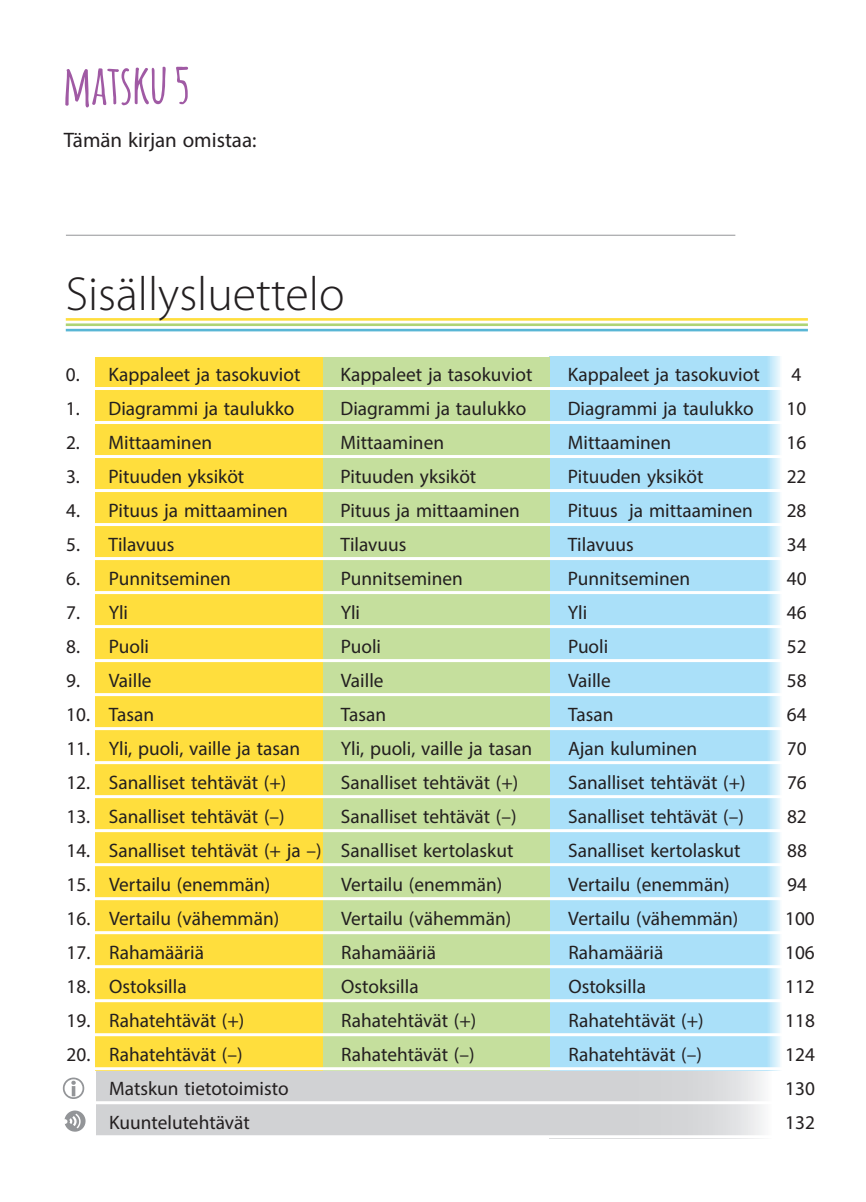
<style>
.page{position:relative;width:866px;height:1202px;background:#fff}
.page>*{position:absolute;margin:0;border:0;box-sizing:border-box;transform-origin:0 0}
.t1{font:700 54px "Amatic";letter-spacing:.01em;color:#a05aa4}
.t2{font:300 48px "Myriad Pro";color:#231f20}
.t3{font:21px "Myriad Pro";color:#231f20}
.t4{font:19.5px "Myriad Pro";color:#231f20}
.s1{font-size:47.55px}
</style>
<div class="page">
<div style="left:96px;top:1069px;width:455px;height:69px;background:#d1d2d4"></div>
<svg style="left:550px;top:1070px;width:221px;height:65px;background:#d7d9db"></svg>
<div style="left:550px;top:357px;width:230px;height:710px;background:#aae0f9"></div>
<div style="left:96px;top:357px;width:233px;height:713px;background:#ffde3d"></div>
<div style="left:323px;top:357px;width:227px;height:713px;background:#c5df9d"></div>
<hr style="left:66px;top:318px;width:742px;height:3px;background:#ffde3d">
<hr style="left:66px;top:323px;width:742px;height:3px;background:#aed475">
<hr style="left:66px;top:329px;width:742px;height:2px;background:#59b6d5">
<hr style="left:66px;top:235px;width:669px;height:1px;background:#939598">
<svg style="left:64px;top:1110px;width:22px;height:22px"></svg>
<hr style="left:66px;top:387px;width:735px;height:3px;background:#fff">
<hr style="left:66px;top:421px;width:740px;height:3px;background:#fff">
<hr style="left:66px;top:455px;width:740px;height:3px;background:#fff">
<hr style="left:66px;top:489px;width:740px;height:3px;background:#fff">
<hr style="left:66px;top:523px;width:740px;height:3px;background:#fff">
<hr style="left:66px;top:557px;width:740px;height:3px;background:#fff">
<hr style="left:66px;top:591px;width:740px;height:3px;background:#fff">
<hr style="left:66px;top:625px;width:740px;height:3px;background:#fff">
<hr style="left:66px;top:659px;width:740px;height:3px;background:#fff">
<hr style="left:66px;top:693px;width:740px;height:3px;background:#fff">
<hr style="left:66px;top:727px;width:740px;height:3px;background:#fff">
<hr style="left:66px;top:761px;width:740px;height:3px;background:#fff">
<hr style="left:66px;top:795px;width:740px;height:3px;background:#fff">
<hr style="left:66px;top:829px;width:740px;height:3px;background:#fff">
<hr style="left:66px;top:863px;width:740px;height:3px;background:#fff">
<hr style="left:66px;top:897px;width:740px;height:3px;background:#fff">
<hr style="left:66px;top:931px;width:748px;height:3px;background:#fff">
<hr style="left:66px;top:965px;width:748px;height:3px;background:#fff">
<hr style="left:66px;top:999px;width:748px;height:3px;background:#fff">
<hr style="left:66px;top:1033px;width:748px;height:3px;background:#fff">
<hr style="left:66px;top:1067px;width:748px;height:3px;background:#fff">
<hr style="left:66px;top:1101px;width:748px;height:3px;background:#fff">
<hr style="left:66px;top:1135px;width:748px;height:3px;background:#fff">
<svg style="left:63px;top:1077px;width:21px;height:22px"></svg>
<svg style="left:178px;top:67px;width:9px;height:3px"></svg>
<p class="t1" style="left:64px;top:46px;width:125px">MATSKU <span class="s1">5</span></p>
<p class="t3" style="left:64px;top:127px;width:194px">Tämän kirjan omistaa:</p>
<p class="t2" style="left:66px;top:267px;width:280px">Sisällysluettelo</p>
<p class="t4" style="left:66px;top:362px;width:236px">0. Kappaleet ja tasokuviot</p>
<p class="t4" style="left:340px;top:362px;width:194px">Kappaleet ja tasokuviot</p>
<p class="t4" style="left:568px;top:362px;width:194px">Kappaleet ja tasokuviot</p>
<p class="t4" style="left:791px;top:362px;width:11px">4</p>
<p class="t4" style="left:66px;top:396px;width:230px">1. Diagrammi ja taulukko</p>
<p class="t4" style="left:340px;top:396px;width:188px">Diagrammi ja taulukko</p>
<p class="t4" style="left:568px;top:396px;width:188px">Diagrammi ja taulukko</p>
<p class="t4" style="left:787px;top:396px;width:21px">10</p>
<p class="t4" style="left:66px;top:430px;width:148px">2. Mittaaminen</p>
<p class="t4" style="left:341px;top:430px;width:105px">Mittaaminen</p>
<p class="t4" style="left:568px;top:430px;width:105px">Mittaaminen</p>
<p class="t4" style="left:787px;top:430px;width:21px">16</p>
<p class="t4" style="left:66px;top:464px;width:180px">3. Pituuden yksiköt</p>
<p class="t4" style="left:341px;top:464px;width:137px">Pituuden yksiköt</p>
<p class="t4" style="left:568px;top:464px;width:137px">Pituuden yksiköt</p>
<p class="t4" style="left:787px;top:464px;width:21px">22</p>
<p class="t4" style="left:66px;top:498px;width:223px">4. Pituus ja mittaaminen</p>
<p class="t4" style="left:341px;top:498px;width:181px">Pituus ja mittaaminen</p>
<p class="t4" style="left:568px;top:498px;width:187px">Pituus ja mittaaminen</p>
<p class="t4" style="left:787px;top:498px;width:21px">28</p>
<p class="t4" style="left:66px;top:532px;width:110px">5. Tilavuus</p>
<p class="t4" style="left:341px;top:532px;width:67px">Tilavuus</p>
<p class="t4" style="left:568px;top:532px;width:67px">Tilavuus</p>
<p class="t4" style="left:787px;top:532px;width:21px">34</p>
<p class="t4" style="left:66px;top:566px;width:166px">6. Punnitseminen</p>
<p class="t4" style="left:341px;top:566px;width:124px">Punnitseminen</p>
<p class="t4" style="left:568px;top:566px;width:124px">Punnitseminen</p>
<p class="t4" style="left:787px;top:566px;width:21px">40</p>
<p class="t4" style="left:66px;top:600px;width:63px">7. Yli</p>
<p class="t4" style="left:341px;top:600px;width:21px">Yli</p>
<p class="t4" style="left:568px;top:600px;width:21px">Yli</p>
<p class="t4" style="left:787px;top:600px;width:21px">46</p>
<p class="t4" style="left:66px;top:634px;width:84px">8. Puoli</p>
<p class="t4" style="left:341px;top:634px;width:42px">Puoli</p>
<p class="t4" style="left:568px;top:634px;width:42px">Puoli</p>
<p class="t4" style="left:787px;top:634px;width:21px">52</p>
<p class="t4" style="left:66px;top:668px;width:87px">9. Vaille</p>
<p class="t4" style="left:341px;top:668px;width:44px">Vaille</p>
<p class="t4" style="left:568px;top:668px;width:44px">Vaille</p>
<p class="t4" style="left:787px;top:668px;width:21px">58</p>
<p class="t4" style="left:66px;top:702px;width:89px">10. Tasan</p>
<p class="t4" style="left:341px;top:702px;width:47px">Tasan</p>
<p class="t4" style="left:568px;top:702px;width:47px">Tasan</p>
<p class="t4" style="left:787px;top:702px;width:21px">64</p>
<p class="t4" style="left:66px;top:736px;width:235px">11. Yli, puoli, vaille ja tasan</p>
<p class="t4" style="left:341px;top:736px;width:193px">Yli, puoli, vaille ja tasan</p>
<p class="t4" style="left:568px;top:736px;width:131px">Ajan kuluminen</p>
<p class="t4" style="left:787px;top:736px;width:21px">70</p>
<p class="t4" style="left:66px;top:770px;width:222px">12. Sanalliset tehtävät (+)</p>
<p class="t4" style="left:341px;top:770px;width:179px">Sanalliset tehtävät (+)</p>
<p class="t4" style="left:568px;top:770px;width:179px">Sanalliset tehtävät (+)</p>
<p class="t4" style="left:787px;top:770px;width:21px">76</p>
<p class="t4" style="left:66px;top:804px;width:220px">13. Sanalliset tehtävät (–)</p>
<p class="t4" style="left:341px;top:804px;width:177px">Sanalliset tehtävät (–)</p>
<p class="t4" style="left:568px;top:804px;width:177px">Sanalliset tehtävät (–)</p>
<p class="t4" style="left:787px;top:804px;width:21px">82</p>
<p class="t4" style="left:66px;top:838px;width:448px">14. Sanalliset tehtävät (+ ja –) Sanalliset kertolaskut</p>
<p class="t4" style="left:568px;top:838px;width:174px">Sanalliset kertolaskut</p>
<p class="t4" style="left:787px;top:838px;width:21px">88</p>
<p class="t4" style="left:66px;top:872px;width:205px">15. Vertailu (enemmän)</p>
<p class="t4" style="left:341px;top:872px;width:163px">Vertailu (enemmän)</p>
<p class="t4" style="left:568px;top:872px;width:163px">Vertailu (enemmän)</p>
<p class="t4" style="left:787px;top:872px;width:21px">94</p>
<p class="t4" style="left:67px;top:906px;width:214px">16. Vertailu (vähemmän)</p>
<p class="t4" style="left:341px;top:906px;width:172px">Vertailu (vähemmän)</p>
<p class="t4" style="left:568px;top:906px;width:172px">Vertailu (vähemmän)</p>
<p class="t4" style="left:785px;top:906px;width:31px">100</p>
<p class="t4" style="left:67px;top:940px;width:139px">17. Rahamääriä</p>
<p class="t4" style="left:341px;top:940px;width:97px">Rahamääriä</p>
<p class="t4" style="left:568px;top:940px;width:97px">Rahamääriä</p>
<p class="t4" style="left:785px;top:940px;width:31px">106</p>
<p class="t4" style="left:67px;top:975px;width:122px">18. Ostoksilla</p>
<p class="t4" style="left:341px;top:975px;width:79px">Ostoksilla</p>
<p class="t4" style="left:568px;top:975px;width:79px">Ostoksilla</p>
<p class="t4" style="left:785px;top:975px;width:31px">112</p>
<p class="t4" style="left:67px;top:1009px;width:179px">19. Rahatehtävät (+)</p>
<p class="t4" style="left:341px;top:1009px;width:137px">Rahatehtävät (+)</p>
<p class="t4" style="left:568px;top:1009px;width:137px">Rahatehtävät (+)</p>
<p class="t4" style="left:785px;top:1009px;width:31px">118</p>
<p class="t4" style="left:67px;top:1043px;width:177px">20. Rahatehtävät (–)</p>
<p class="t4" style="left:341px;top:1043px;width:135px">Rahatehtävät (–)</p>
<p class="t4" style="left:568px;top:1043px;width:135px">Rahatehtävät (–)</p>
<p class="t4" style="left:785px;top:1043px;width:31px">124</p>
<p class="t4" style="left:109px;top:1077px;width:181px">Matskun tietotoimisto</p>
<p class="t4" style="left:785px;top:1077px;width:31px">130</p>
<p class="t4" style="left:109px;top:1111px;width:142px">Kuuntelutehtävät</p>
<p class="t4" style="left:785px;top:1111px;width:31px">132</p>
</div>
